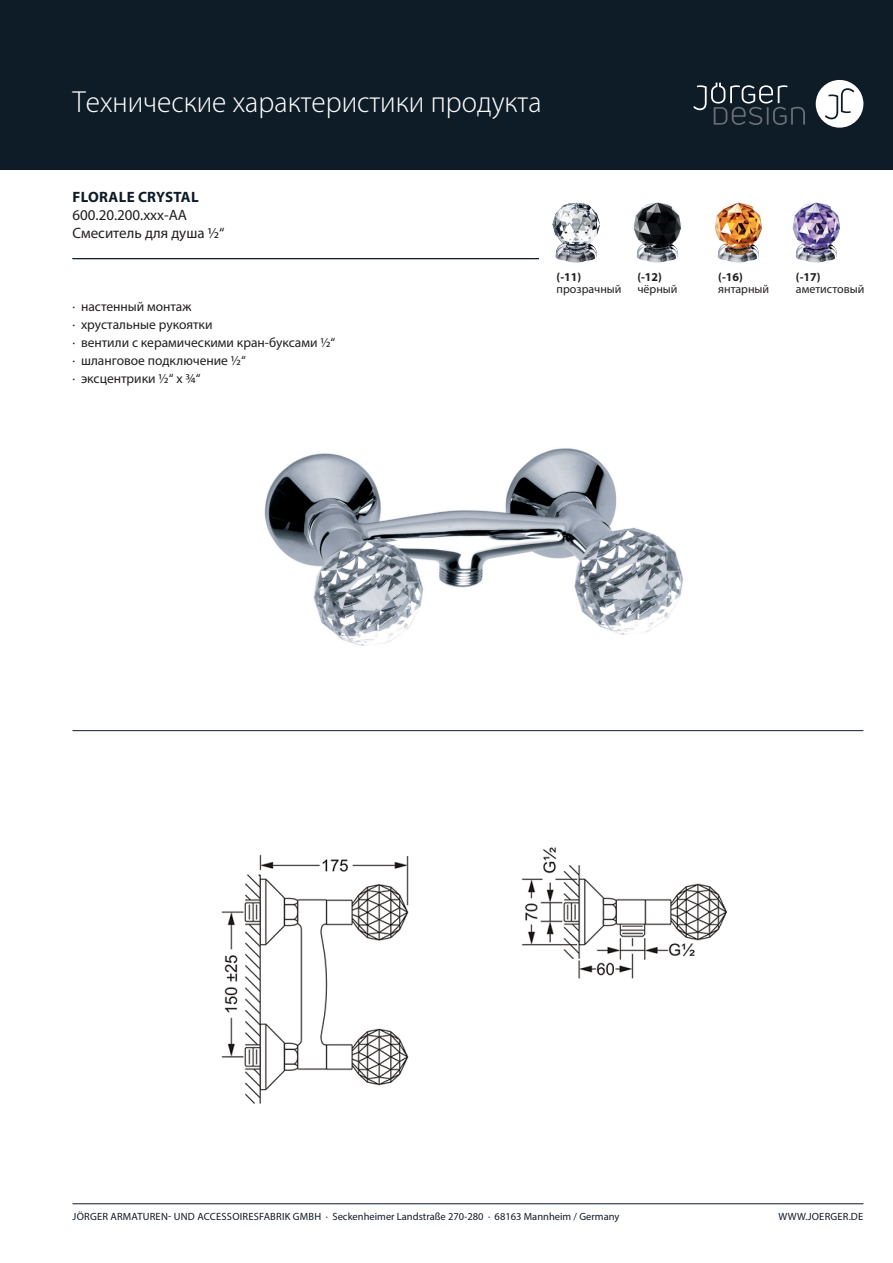
<style>
.page{position:relative;width:893px;height:1263px;background:#fff}
.page>*{position:absolute;margin:0;border:0;box-sizing:border-box;transform-origin:0 0}
.t1{font:100 30px "Myriad Set Pro";color:#fff}
.t2{font:15px "Myriad Pro";color:#231f20}
.t3{font:700 15px "Myriad Pro";letter-spacing:.02em;color:#0e1c28}
.t4{font:13.5px/18px "Myriad Pro";color:#231f20}
.t5{font:12px "Myriad Pro";color:#231f20}
.t6{font:700 12px "Myriad Pro";color:#231f20}
.t7{font:10.5px "Myriad Pro";letter-spacing:.005em;color:#0e1c28}
</style>
<div class="page">
<div style="left:0;top:0;width:893px;height:169px;background:#0e1c28"></div>
<div style="left:816px;top:80px;width:47px;height:48px;background:#fff;border-radius:50%"></div>
<svg style="left:825px;top:88px;width:29px;height:31px"></svg>
<svg style="left:693px;top:83px;width:112px;height:42px"></svg>
<hr style="left:72px;top:1203px;width:791px;height:1px;background:#0e1c28">
<img style="left:264px;top:448px;width:419px;height:198px">
<hr style="left:72px;top:258px;width:791px;height:1px;background:#0e1c28">
<hr style="left:72px;top:730px;width:791px;height:1px;background:#0e1c28">
<img style="left:221px;top:847px;width:506px;height:257px">
<div style="left:540px;top:195px;width:333px;height:110px;background:#fff"></div>
<img style="left:552px;top:202px;width:48px;height:61px">
<img style="left:633px;top:202px;width:48px;height:61px">
<img style="left:714px;top:202px;width:48px;height:61px">
<img style="left:792px;top:202px;width:48px;height:61px">
<h1 class="t1" style="left:72px;top:79px;width:471px">Технические характеристики продукта</h1>
<p class="t3" style="left:73px;top:187px;width:128px">FLORALE CRYSTAL</p>
<p class="t2" style="left:72px;top:223px;width:154px">Смеситель для душа ½“</p>
<p class="t2" style="left:72px;top:206px;width:116px">600.20.200.xxx-AA</p>
<p class="t4" style="left:72px;top:297px;width:264px">· настенный монтаж<br>· хрустальные рукоятки<br>· вентили с керамическими кран-буксами ½“ · шланговое подключение ½“<br>· эксцентрики ½“ х ¾“</p>
<p class="t6" style="left:557px;top:269px;width:26px">(-11)</p>
<p class="t5" style="left:557px;top:281px;width:66px">прозрачный</p>
<p class="t6" style="left:637px;top:269px;width:26px">(-12)</p>
<p class="t5" style="left:637px;top:281px;width:42px">чёрный</p>
<p class="t6" style="left:718px;top:269px;width:26px">(-16)</p>
<p class="t5" style="left:718px;top:281px;width:53px">янтарный</p>
<p class="t6" style="left:796px;top:269px;width:26px">(-17)</p>
<p class="t5" style="left:796px;top:281px;width:70px">аметистовый</p>
<p class="t7" style="left:73px;top:1210px;width:548px">JÖRGER ARMATUREN- UND ACCESSOIRESFABRIK GMBH · Seckenheimer Landstraße 270-280 · 68163 Mannheim / Germany</p>
<p class="t7" style="left:778px;top:1210px;width:86px">WWW.JOERGER.DE</p>
</div>
